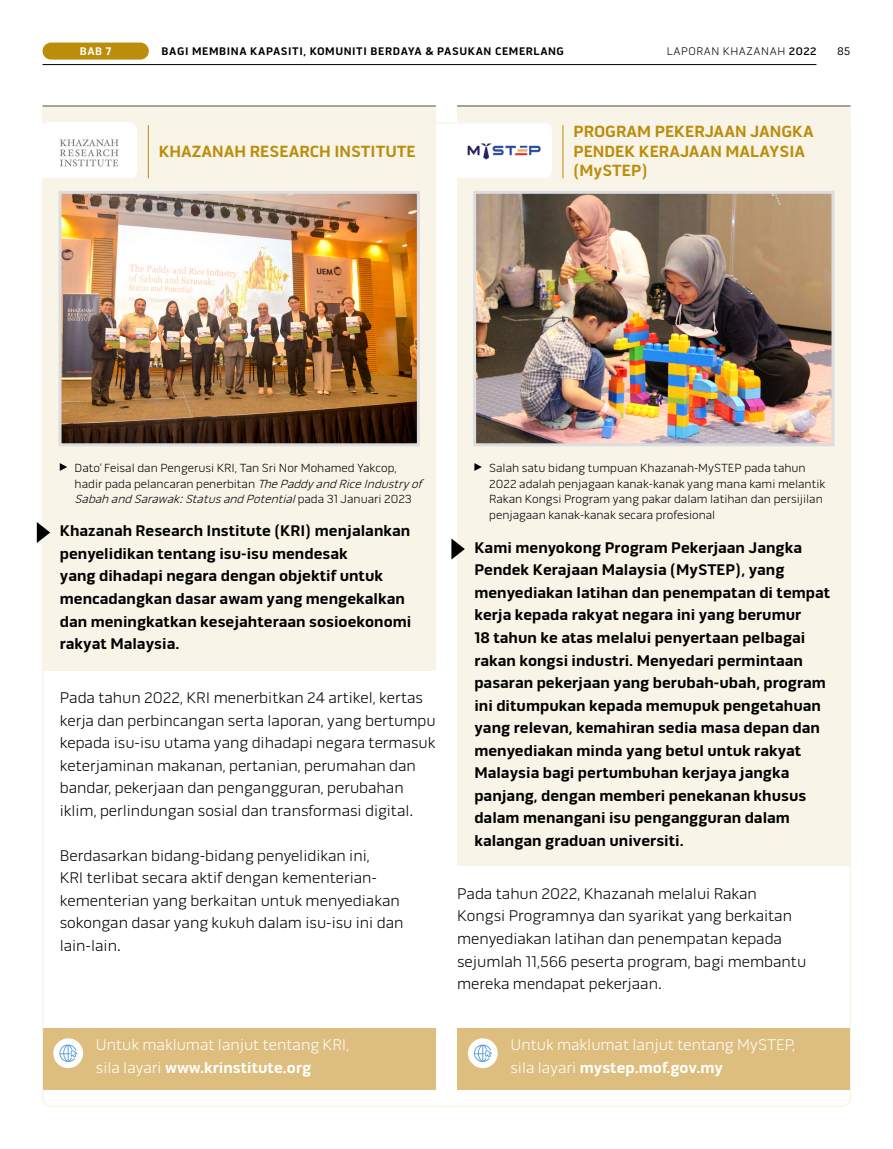
<style>
.page{position:relative;width:893px;height:1149px;background:#fff}
.page>*{position:absolute;margin:0;border:0;box-sizing:border-box;transform-origin:0 0}
.t1{font:700 16.5px/19.5px "Pill Gothic 600 mg";color:#bb8d0a}
.t2{font:700 15.75px/22.5px "Pill Gothic 600 mg";color:#000}
.t3{font:300 15.75px/22.5px "Pill Gothic 600 mg";color:#000}
.t4{font:300 15.75px/22.5px "Pill Gothic 600 mg";color:#fff}
.t5{font:300 12px/15.8px "Pill Gothic 600 mg";color:#000}
.t6{font:700 11.25px "Pill Gothic 600 mg";letter-spacing:.05em;color:#000}
.t7{font:300 11.25px "Pill Gothic 600 mg";letter-spacing:.05em;color:#000}
.t8{font:700 11.25px "Pill Gothic 600 mg";color:#fff}
.t9{font:11.25px "Pill Gothic 600 mg";color:#000}
.s1{font-weight:500}
.s2{font-style:italic}
.s3{font-weight:700}
</style>
<div class="page">
<div style="left:43px;top:43px;width:106px;height:17px;background:#bb8d0a;border-radius:9px"></div>
<hr style="left:43px;top:64px;width:773px;height:1px;background:#000">
<div style="left:43px;top:106px;width:393px;height:564px;background:#f8f4e8"></div>
<svg style="left:42px;top:123px;width:95px;height:55px"></svg>
<img style="left:63px;top:195px;width:353px;height:247px">
<div style="left:59px;top:191px;width:361px;height:255px;border:3px solid #dcddde"></div>
<hr style="left:43px;top:106px;width:393px;height:1px;background:#5d4d48">
<svg style="left:37px;top:522px;width:13px;height:21px"></svg>
<hr style="left:148px;top:125px;width:1px;height:53px;background:#bb8d0a">
<img style="left:47px;top:123px;width:86px;height:54px">
<svg style="left:60px;top:463px;width:7px;height:8px"></svg>
<div style="left:43px;top:1027px;width:393px;height:62px;background:#ddbe7e"></div>
<svg style="left:53px;top:1037px;width:30px;height:30px"></svg>
<div style="left:457px;top:106px;width:393px;height:759px;background:#f8f4e8"></div>
<div style="left:447px;top:123px;width:105px;height:55px;background:#fff"></div>
<img style="left:477px;top:195px;width:353px;height:247px">
<div style="left:473px;top:191px;width:361px;height:255px;border:3px solid #dcddde"></div>
<hr style="left:457px;top:106px;width:393px;height:1px;background:#5d4d48">
<svg style="left:451px;top:538px;width:14px;height:21px"></svg>
<hr style="left:563px;top:125px;width:1px;height:53px;background:#bb8d0a">
<img style="left:460px;top:136px;width:86px;height:28px">
<svg style="left:474px;top:463px;width:8px;height:8px"></svg>
<div style="left:457px;top:1027px;width:393px;height:62px;background:#ddbe7e"></div>
<svg style="left:468px;top:1037px;width:30px;height:30px"></svg>
<svg style="left:59px;top:1043px;width:18px;height:18px"></svg>
<svg style="left:473px;top:1043px;width:19px;height:18px"></svg>
<p class="t8" style="left:80px;top:45px;width:33px">BAB 7</p>
<p class="t6" style="left:162px;top:45px;width:404px">BAGI MEMBINA KAPASITI, KOMUNITI BERDAYA &amp; PASUKAN CEMERLANG</p>
<p class="t7" style="left:667px;top:45px;width:151px">LAPORAN KHAZANAH <span class="s1">2022</span></p>
<p class="t9" style="left:837px;top:45px;width:15px">85</p>
<p class="t1" style="left:159px;top:142px;width:259px">KHAZANAH RESEARCH INSTITUTE</p>
<p class="t1" style="left:573px;top:122px;width:242px">PROGRAM PEKERJAAN JANGKA<br>PENDEK KERAJAAN MALAYSIA (MySTEP)</p>
<p class="t5" style="left:75px;top:460px;width:348px">Dato’ Feisal dan Pengerusi KRI, Tan Sri Nor Mohamed Yakcop, hadir pada pelancaran penerbitan <span class="s2">ThePaddyandRiceIndustryof<br>Sabah andSarawak:StatusandPotential</span>p a d a 3 1 J a n u a r i 2 0 2 3</p>
<p class="t2" style="left:60px;top:520px;width:353px">Khazanah Research Institute (KRI) menjalankan penyelidikan tentang isu-isu mendesak<br>yang dihadapi negara dengan objektif untuk mencadangkan dasar awam yang mengekalkan dan meningkatkan kesejahteraan sosioekonomi rakyat Malaysia.</p>
<p class="t3" style="left:60px;top:686px;width:377px">Pada tahun 2022, KRI menerbitkan 24 artikel, kertas kerja dan perbincangan serta laporan, yang bertumpu kepada isu-isu utama yang dihadapi negara termasuk keterjaminan makanan, pertanian, perumahan dan bandar, pekerjaan dan pengangguran, perubahan iklim, perlindungan sosial dan transformasi digital.</p>
<p class="t3" style="left:60px;top:844px;width:345px">Berdasarkan bidang-bidang penyelidikan ini,<br>KRI terlibat secara aktif dengan kementerian&shy;kementerian yang berkaitan untuk menyediakan sokongan dasar yang kukuh dalam isu-isu ini dan lain-lain.</p>
<p class="t4" style="left:96px;top:1033px;width:255px">Untuk maklumat lanjut tentang KRI, sila layari <span class="s3">www.krinstitute.org</span></p>
<p class="t5" style="left:489px;top:460px;width:338px">Salah satu bidang tumpuan Khazanah-MySTEP pada tahun 2022 adalah penjagaan kanak-kanak yang mana kami melantik Rakan Kongsi Program yang pakar dalam latihan dan persijilan penjagaan kanak-kanak secara profesional</p>
<p class="t2" style="left:474px;top:536px;width:357px">Kami menyokong Program Pekerjaan Jangka Pendek Kerajaan Malaysia (MySTEP), yang menyediakan latihan dan penempatan di tempat kerja kepada rakyat negara ini yang berumur<br>18 tahun ke atas melalui penyertaan pelbagai rakan kongsi industri. Menyedari permintaan pasaran pekerjaan yang berubah-ubah, program ini ditumpukan kepada memupuk pengetahuan yang relevan, kemahiran sedia masa depan dan menyediakan minda yang betul untuk rakyat Malaysia bagi pertumbuhan kerjaya jangka panjang, dengan memberi penekanan khusus dalam menangani isu pengangguran dalam kalangan graduan universiti.</p>
<p class="t3" style="left:457px;top:882px;width:351px">Pada tahun 2022, Khazanah melalui Rakan Kongsi Programnya dan syarikat yang berkaitan menyediakan latihan dan penempatan kepada sejumlah 11,566 peserta program, bagi membantu mereka mendapat pekerjaan.</p>
<p class="t4" style="left:510px;top:1033px;width:286px">Untuk maklumat lanjut tentang MySTEP, sila layari <span class="s3">mystep.mof.gov.my</span></p>
</div>
